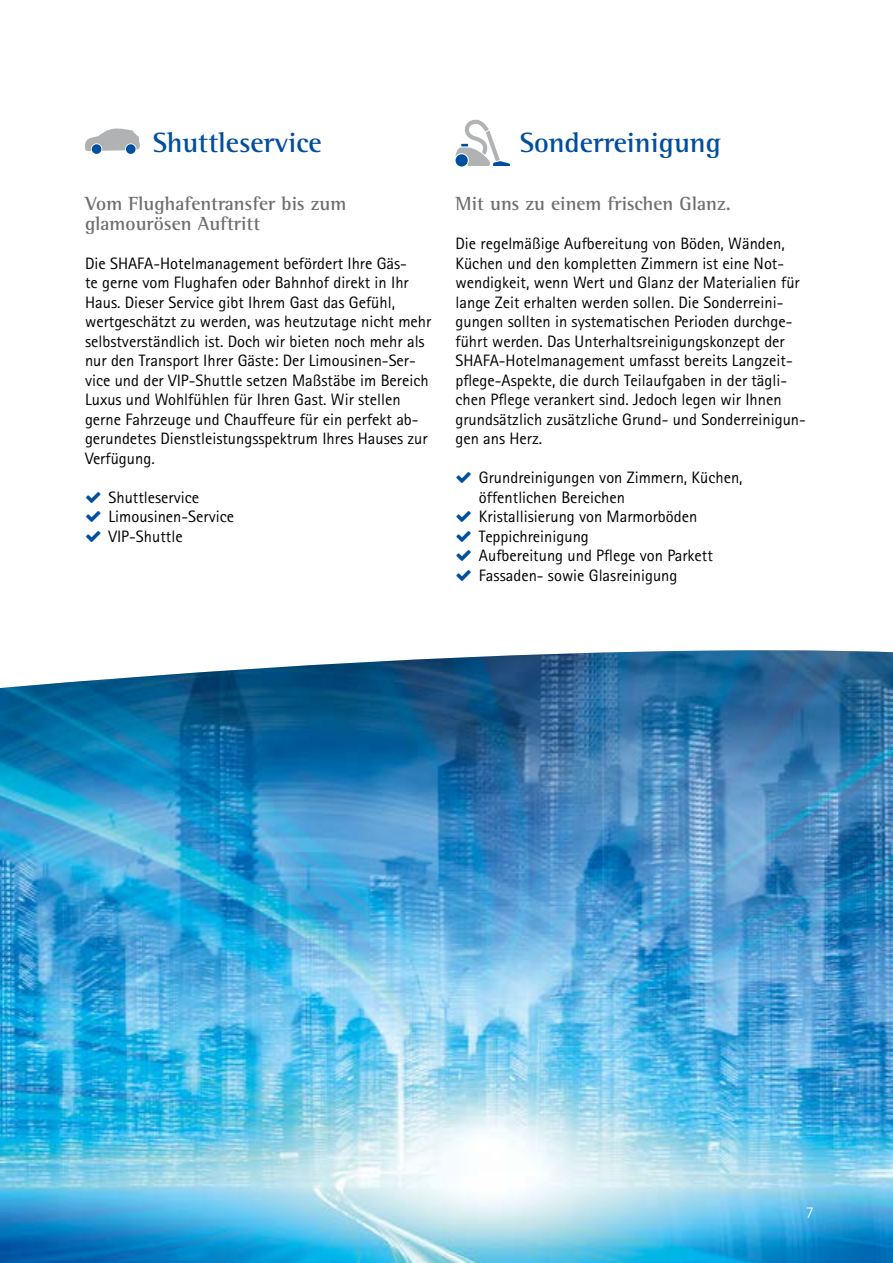
<style>
.page{position:relative;width:893px;height:1263px;background:#fff}
.page>*{position:absolute;margin:0;border:0;box-sizing:border-box;transform-origin:0 0}
.t1{font:700 28.5px "Rotis Semi Serif";color:#004e9e}
.t2{font:700 19.5px/19.5px "Rotis Semi Serif";color:#6f6f6e}
.t3{font:16.5px/19.5px "Rotis Sans Serif";color:#000}
.t4{font:300 16.5px "Rotis Sans Serif";color:#fff}
</style>
<div class="page">
<svg style="left:85px;top:129px;width:55px;height:25px"></svg>
<svg style="left:455px;top:120px;width:55px;height:46px"></svg>
<div style="left:456px;top:154px;width:12px;height:12px;background:#004e9e;border-radius:50%"></div>
<img style="left:0;top:650px;width:893px;height:613px">
<h1 class="t1" style="left:153px;top:125px;width:170px">Shuttleservice</h1>
<p class="t2" style="left:85px;top:194px;width:263px">Vom Flughafentransfer bis zum glamourösen Auftritt</p>
<p class="t3" style="left:85px;top:253px;width:348px">Die SHAFA-Hotelmanagement befördert Ihre Gäs-<br>te gerne vom Flughafen oder Bahnhof direkt in Ihr Haus. Dieser Service gibt Ihrem Gast das Gefühl, wertgeschätzt zu werden, was heutzutage nicht mehr selbstverständlich ist. Doch wir bieten noch mehr als nur den Transport Ihrer Gäste: Der Limousinen-Ser&shy;vice und der VIP-Shuttle setzen Maßstäbe im Bereich Luxus und Wohlfühlen für Ihren Gast. Wir stellen gerne Fahrzeuge und Chauffeure für ein perfekt ab&shy;gerundetes Dienstleistungsspektrum Ihres Hauses zur Verfügung.</p>
<p class="t3" style="left:108px;top:487px;width:127px">Shuttleservice<br>Limousinen-Service<br>VIP-Shuttle</p>
<h1 class="t1" style="left:520px;top:125px;width:203px">Sonderreinigung</h1>
<p class="t2" style="left:455px;top:194px;width:277px">Mit uns zu einem frischen Glanz.</p>
<p class="t3" style="left:455px;top:234px;width:352px">Die regelmäßige Aufbereitung von Böden, Wänden, Küchen und den kompletten Zimmern ist eine Not&shy;wendigkeit, wenn Wert und Glanz der Materialien für lange Zeit erhalten werden sollen. Die Sonderreini&shy;gungen sollten in systematischen Perioden durchge&shy;führt werden. Das Unterhaltsreinigungskonzept der SHAFA-Hotelmanagement umfasst bereits Langzeit&shy;pflege-Aspekte, die durch Teilaufgaben in der tägli&shy;chen Pflege verankert sind. Jedoch legen wir Ihnen grundsätzlich zusätzliche Grund- und Sonderreinigun&shy;gen ans Herz.</p>
<p class="t3" style="left:479px;top:468px;width:265px">Grundreinigungen von Zimmern, Küchen, öffentlichen Bereichen<br>Kristallisierung von Marmorböden<br>Teppichreinigung<br>Aufbereitung und Pflege von Parkett<br>Fassaden- sowie Glasreinigung</p>
<p class="t4" style="left:806px;top:1203px;width:9px">7</p>
</div>
